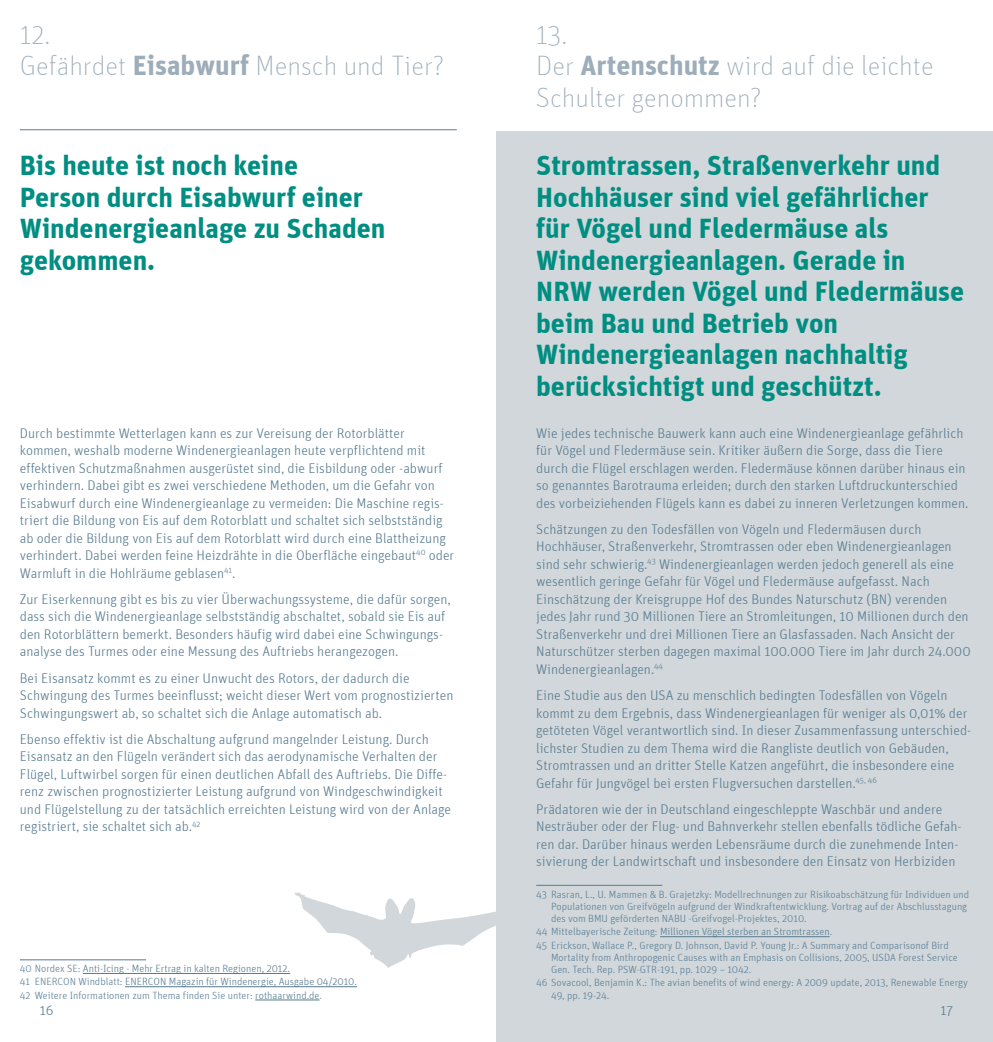
<style>
.page{position:relative;width:993px;height:1042px;background:#fff}
.page>*{position:absolute;margin:0;border:0;box-sizing:border-box;transform-origin:0 0}
.head2{font:700 28px/31.5px "Unit";color:#008e82}
.head1{font:100 28px/31.5px "Unit";color:#9dadba}
.copy{font:300 14px/17.5px "Unit";color:#577b91}
.Start_Copy{font:300 14px/17.5px "Unit";color:#577b91}
.FN2{font:300 10.5px/12.2px "Unit";color:#5b7e96}
.FN2-2{font:300 10.5px "Unit";color:#577b91}
.s1{font-weight:700}
.s2{color:#5b7e96}
.s3{color:#577b91}
</style>
<div class="page">
<div style="left:496px;top:131px;width:496px;height:911px;background:#d1d7da"></div>
<hr style="left:536px;top:885px;width:126px;height:1px;background:#577b91">
<hr style="left:660px;top:936px;width:169px;height:1px;background:#577b91">
<hr style="left:20px;top:129px;width:436px;height:1px;background:#577b91">
<svg style="left:295px;top:893px;width:201px;height:75px"></svg>
<hr style="left:20px;top:959px;width:126px;height:1px;background:#577b91">
<hr style="left:83px;top:973px;width:207px;height:1px;background:#577b91">
<hr style="left:125px;top:986px;width:232px;height:1px;background:#577b91">
<hr style="left:255px;top:999px;width:64px;height:1px;background:#577b91">
<p class="head1" style="left:20px;top:18px;width:426px">12.<br>Gefährdet <span class="s1">Eisabwurf</span> Mensch und Tier?</p>
<p class="head1" style="left:536px;top:18px;width:399px">13.<br>Der <span class="s1">Artenschutz</span> wird auf die leichte<br>Schulter genommen?</p>
<p class="head2" style="left:20px;top:149px;width:367px">Bis heute ist noch keine<br>Person durch Eisabwurf einer<br>Windenergieanlage zu Schaden gekommen.</p>
<p class="head2" style="left:536px;top:149px;width:429px">Stromtrassen, Straßenverkehr und<br>Hochhäuser sind viel gefährlicher für Vögel und Fledermäuse als<br>Windenergieanlagen. Gerade in<br>NRW werden Vögel und Fledermäuse beim Bau und Betrieb von<br>Windenergieanlagen nachhaltig berücksichtigt und geschützt.</p>
<p class="Start_Copy" style="left:536px;top:424px;width:434px">Wie jedes technische Bauwerk kann auch eine Windenergieanlage gefährlich für Vögel und Fledermäuse sein. Kritiker äußern die Sorge, dass die Tiere durch die Flügel erschlagen werden. Fledermäuse können darüber hinaus ein so genanntes Barotrauma erleiden; durch den starken Luftdruckunterschied des vorbeiziehenden Flügels kann es dabei zu inneren Verletzungen kommen.</p>
<p class="copy" style="left:536px;top:520px;width:436px">Schätzungen zu den Todesfällen von Vögeln und Fledermäusen durch Hochhäuser, Straßenverkehr, Stromtrassen oder eben Windenergieanlagen sind sehr schwierig.<sup>43</sup> Windenergieanlagen werden jedoch generell als eine wesentlich geringe Gefahr für Vögel und Fledermäuse aufgefasst. Nach Einschätzung der Kreisgruppe Hof des Bundes Naturschutz (BN) verenden jedes Jahr rund 30 Millionen Tiere an Stromleitungen, 10 Millionen durch den Straßenverkehr und drei Millionen Tiere an Glasfassaden. Nach Ansicht der Naturschützer sterben dagegen maximal 100.000 Tiere im Jahr durch 24.000<br>Windenergieanlagen.<sup>44</sup></p>
<p class="copy" style="left:536px;top:686px;width:436px">Eine Studie aus den USA zu menschlich bedingten Todesfällen von Vögeln kommt zu dem Ergebnis, dass Windenergieanlagen für weniger als 0,01% der getöteten Vögel verantwortlich sind. In dieser Zusammenfassung unterschied&shy;lichster Studien zu dem Thema wird die Rangliste deutlich von Gebäuden, Stromtrassen und an dritter Stelle Katzen angeführt, die insbesondere eine Gefahr für Jungvögel bei ersten Flugversuchen darstellen.<sup>45,</sup> <sup>46</sup></p>
<p class="copy" style="left:536px;top:800px;width:426px">Prädatoren wie der in Deutschland eingeschleppte Waschbär und andere Nesträuber oder der Flug- und Bahnverkehr stellen ebenfalls tödliche Gefah&shy;ren dar. Darüber hinaus werden Lebensräume durch die zunehmende Inten&shy;sivierung der Landwirtschaft und insbesondere den Einsatz von Herbiziden</p>
<p class="FN2" style="left:551px;top:887px;width:419px;text-indent:-15px">43 Rasran, L., U. Mammen &amp; B. Grajetzky: Modellrechnungen zur Risikoabschätzung für Individuen und<br>Populationen von Greifvögeln aufgrund der Windkraftentwicklung. Vortrag auf der Abschlusstagung des vom BMU geförderten NABU -Greifvogel-Projektes, 2010.</p>
<p class="FN2-2" style="left:536px;top:925px;width:297px"><span class="s2">44 Mittelbayerische Zeitung:</span> Millionen Vögel sterben an Stromtrassen<span class="s2">.</span></p>
<p class="FN2" style="left:551px;top:938px;width:408px;text-indent:-15px">45 Erickson, Wallace P., Gregory D. Johnson, David P. Young Jr.: A Summary and Comparisonof Bird<br>Mortality from Anthropogenic Causes with an Emphasis on Collisions, 2005, USDA Forest Service<br>Gen. Tech. Rep. PSW-GTR-191, pp. 1029 – 1042.</p>
<p class="FN2" style="left:551px;top:976px;width:418px;text-indent:-15px">46 Sovacool, Benjamin K.: The avian benefits of wind energy: A 2009 update, 2013, Renewable Energy<br>49, pp. 19-24.</p>
<p class="copy" style="left:40px;top:1001px;width:15px">16</p>
<p class="Start_Copy" style="left:20px;top:424px;width:436px">Durch bestimmte Wetterlagen kann es zur Vereisung der Rotorblätter kommen, weshalb moderne Windenergieanlagen heute verpflichtend mit effektiven Schutzmaßnahmen ausgerüstet sind, die Eisbildung oder -abwurf verhindern. Dabei gibt es zwei verschiedene Methoden, um die Gefahr von Eisabwurf durch eine Windenergieanlage zu vermeiden: Die Maschine regis&shy;triert die Bildung von Eis auf dem Rotorblatt und schaltet sich selbstständig ab oder die Bildung von Eis auf dem Rotorblatt wird durch eine Blattheizung verhindert. Dabei werden feine Heizdrähte in die Oberfläche eingebaut<sup>40</sup> oder Warmluft in die Hohlräume geblasen<sup>41</sup>.</p>
<p class="copy" style="left:20px;top:590px;width:432px">Zur Eiserkennung gibt es bis zu vier Überwachungssysteme, die dafür sorgen, dass sich die Windenergieanlage selbstständig abschaltet, sobald sie Eis auf den Rotorblättern bemerkt. Besonders häufig wird dabei eine Schwingungs&shy;analyse des Turmes oder eine Messung des Auftriebs herangezogen.</p>
<p class="copy" style="left:20px;top:669px;width:435px">Bei Eisansatz kommt es zu einer Unwucht des Rotors, der dadurch die<br>Schwingung des Turmes beeinflusst; weicht dieser Wert vom prognostizierten<br>Schwingungswert ab, so schaltet sich die Anlage automatisch ab.</p>
<p class="copy" style="left:20px;top:730px;width:433px">Ebenso effektiv ist die Abschaltung aufgrund mangelnder Leistung. Durch Eisansatz an den Flügeln verändert sich das aerodynamische Verhalten der Flügel, Luftwirbel sorgen für einen deutlichen Abfall des Auftriebs. Die Diffe&shy;renz zwischen prognostizierter Leistung aufgrund von Windgeschwindigkeit und Flügelstellung zu der tatsächlich erreichten Leistung wird von der Anlage registriert, sie schaltet sich ab.<sup>42</sup></p>
<p class="FN2-2" style="left:20px;top:962px;width:271px"><span class="s2">40 Nordex SE:</span> Anti-Icing - Mehr Ertrag in kalten Regionen, 2012.</p>
<p class="FN2-2" style="left:20px;top:975px;width:338px"><span class="s2">41 ENERCON Windblatt:</span> ENERCON Magazin für Windenergie, Ausgabe 04/2010.</p>
<p class="FN2" style="left:20px;top:988px;width:303px">42 Weitere Informationen zum Thema finden Sie unter: <span class="s3">rothaarwind.de</span>.</p>
<p class="copy" style="left:940px;top:1001px;width:14px">17</p>
</div>
